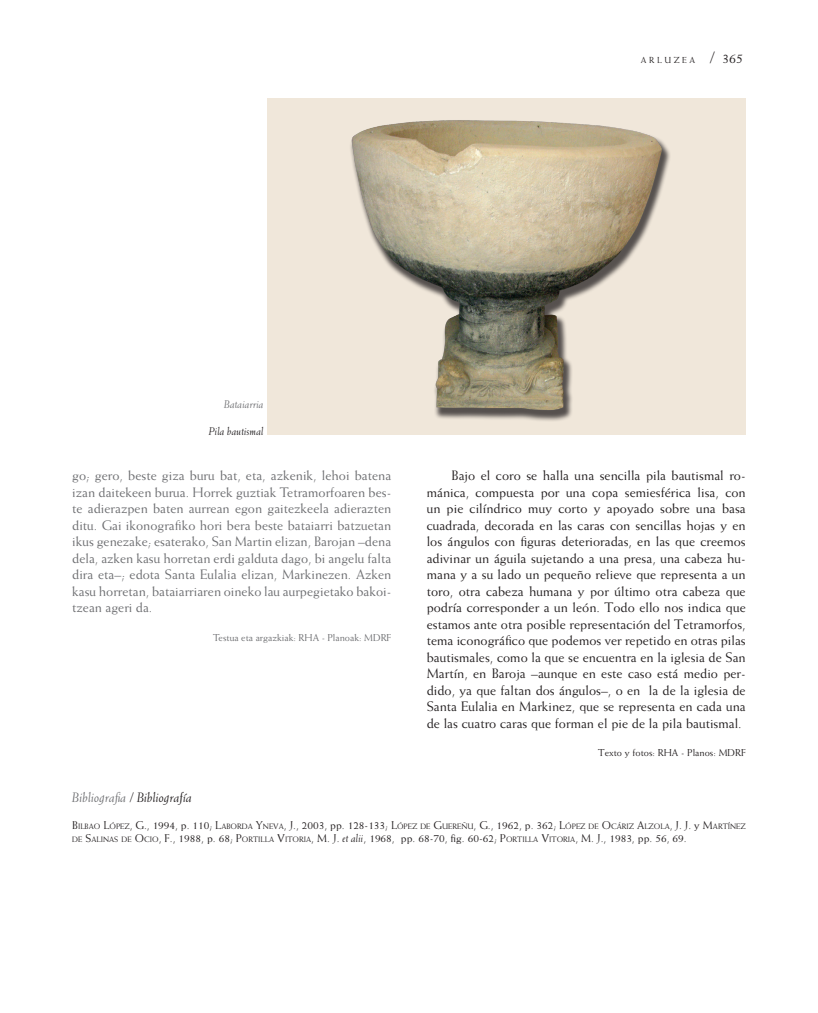
<style>
.page{position:relative;width:818px;height:1013px;background:#fff}
.page>*{position:absolute;margin:0;border:0;box-sizing:border-box;transform-origin:0 0}
.t1{font:13.75px/16.5px "Weiss Std";color:#231f20;text-align:justify}
.t2{font:13.75px/16.5px "Weiss Std";color:#6c6d70;text-align:justify}
.t3{font:italic 13.75px "Weiss Std";color:#231f20}
.t4{font:11.25px "Weiss Std";color:#231f20}
.t5{font:italic 11.25px "Weiss Std";color:#231f20}
.t6{font:italic 11.25px "Weiss Std";color:#6c6d70}
.t7{font:10px "Weiss Std";color:#6c6d70}
.t8{font:10px "Weiss Std";color:#231f20}
.t9{font:8.75px "Weiss Std";color:#231f20}
.t10{font:7.88px "Weiss Std";color:#231f20}
.s1{font-size:16.25px}
.s2{color:#6c6d70}
.s3{font-size:11.25px}
.s4{font-size:7.88px}
.s5{font-style:inherit}
.s6{font-style:italic}
</style>
<div class="page">
<img style="left:267px;top:99px;width:478px;height:336px">
<p class="t9" style="left:641px;top:55px;width:8px">arluzea</p>
<p class="t1" style="left:710px;top:50px;width:34px"><span class="s1">/</span> 365</p>
<p class="t6" style="left:224px;top:398px;width:41px">Bataiarria</p>
<p class="t5" style="left:209px;top:425px;width:56px">Pila bautismal</p>
<p class="t2" style="left:72px;top:467px;width:320px">go; gero, beste giza buru bat, eta, azkenik, lehoi batena izan daitekeen burua. Horrek guztiak Tetramorfoaren bes&shy;te adierazpen baten aurrean egon gaitezkeela adierazten ditu. Gai ikonografiko hori bera beste bataiarri batzuetan ikus genezake; esaterako, San Martin elizan, Barojan –dena dela, azken kasu horretan erdi galduta dago, bi angelu falta dira eta–; edota Santa Eulalia elizan, Markinezen. Azken kasu horretan, bataiarriaren oineko lau aurpegietako bakoi&shy;tzean ageri da.</p>
<p class="t7" style="left:213px;top:631px;width:179px">Testua eta argazkiak: RHA - Planoak: MDRF</p>
<p class="t1" style="left:427px;top:467px;width:320px;text-indent:25px">Bajo el coro se halla una sencilla pila bautismal ro&shy;mánica, compuesta por una copa semiesférica lisa, con un pie cilíndrico muy corto y apoyado sobre una basa cuadrada, decorada en las caras con sencillas hojas y en los ángulos con figuras deterioradas, en las que creemos adivinar un águila sujetando a una presa, una cabeza hu&shy;mana y a su lado un pequeño relieve que representa a un toro, otra cabeza humana y por último otra cabeza que podría corresponder a un león. Todo ello nos indica que estamos ante otra posible representación del Tetramorfos, tema iconográfico que podemos ver repetido en otras pilas bautismales, como la que se encuentra en la iglesia de San Martín, en Baroja –aunque en este caso está medio per&shy;dido, ya que faltan dos ángulos–, o en la de la iglesia de Santa Eulalia en Markinez, que se representa en cada una de las cuatro caras que forman el pie de la pila bautismal.</p>
<p class="t8" style="left:598px;top:747px;width:149px">Texto y fotos: RHA - Planos: MDRF</p>
<p class="t3" style="left:72px;top:789px;width:121px"><span class="s2">Bibliografia</span> / Bibliografía</p>
<p class="t10" style="left:72px;top:821px;width:675px"><span class="s3">B</span>ILBAO <span class="s3">L</span>ÓPEZ<span class="s3">,</span> <span class="s3">G., 1994, p. 110;</span> <span class="s3">L</span>ABORDA <span class="s3">Y</span>NEVA<span class="s3">, J</span><span class="s3">., 2003, pp. 128-133;</span> <span class="s3">L</span>ÓPEZ DE <span class="s3">G</span>UEREÑU<span class="s3">, G., 1962,</span> <span class="s3">p. 362</span><span class="s3">; L</span>ÓPEZ DE <span class="s3">O</span> CÁRIZ <span class="s3">A</span>LZOLA<span class="s3">, J. J. y M</span>ARTÍNEZ</p>
<p class="t4" style="left:72px;top:832px;width:616px"><span class="s4">DE</span> <span class="s5">S</span><span class="s4">ALINAS DE</span> <span class="s5">O</span><span class="s4">CIO</span>, F., 1988, p. 68; <span class="s5">P</span><span class="s4">ORTILLA</span> <span class="s5">V</span><span class="s4">ITORIA</span>, M. J. <span class="s6">et alii</span>, 1968, pp. 68-70, fig. 60-62; <span class="s5">P</span><span class="s4">ORTILLA</span> <span class="s5">V</span><span class="s4">ITORIA</span>, M. J., 1983, pp. 56, 69.</p>
</div>
